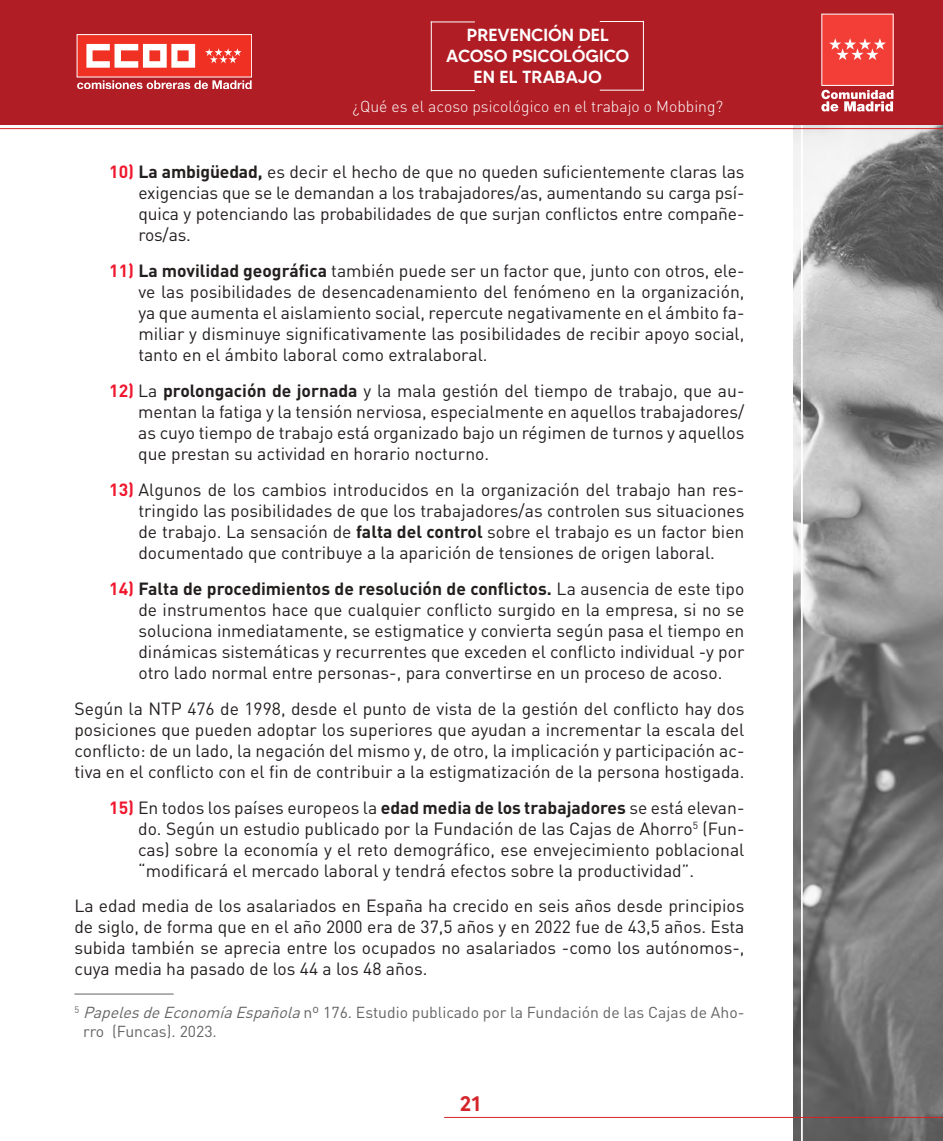
<style>
.page{position:relative;width:943px;height:1141px;background:#fff}
.page>*{position:absolute;margin:0;border:0;box-sizing:border-box;transform-origin:0 0}
.t1{font:500 21px "MADETOMMY";color:#d42429}
.t2{font:17.5px/21px "DIN";color:#241f1f;text-align:justify}
.t3{font:500 17.5px/21px "MADETOMMY";color:#fff;text-align:center}
.t4{font:15.75px/18.9px "DIN";color:#656365}
.t5{font:300 15.75px "DIN";color:#fff}
.s1{font-weight:700;color:#ef182e}
.s2{font-weight:700}
.s3{font-style:italic}
</style>
<div class="page">
<img style="left:793px;top:125px;width:150px;height:1016px">
<hr style="left:801px;top:111px;width:1px;height:1030px;background:#fff">
<div style="left:0;top:0;width:943px;height:125px;background:#b01d25"></div>
<hr style="left:444px;top:1117px;width:499px;height:1px;background:#d42429">
<hr style="left:0;top:128px;width:943px;height:1px;background:#d42429">
<svg style="left:77px;top:80px;width:174px;height:9px"></svg>
<div style="left:77px;top:35px;width:175px;height:42px;background:#f03023"></div>
<div style="left:77px;top:34px;width:175px;height:43px;border:1px solid #fff"></div>
<svg style="left:86px;top:44px;width:109px;height:24px"></svg>
<svg style="left:205px;top:48px;width:36px;height:15px"></svg>
<div style="left:821px;top:14px;width:72px;height:71px;background:#f23e37"></div>
<svg style="left:829px;top:38px;width:57px;height:22px"></svg>
<svg style="left:821px;top:90px;width:72px;height:21px"></svg>
<hr style="left:431px;top:21px;width:1px;height:70px;background:#fff">
<hr style="left:431px;top:22px;width:44px;height:1px;background:#fff">
<hr style="left:431px;top:90px;width:44px;height:1px;background:#fff">
<hr style="left:643px;top:21px;width:1px;height:70px;background:#fff">
<hr style="left:600px;top:90px;width:44px;height:1px;background:#fff">
<hr style="left:600px;top:21px;width:44px;height:1px;background:#fff">
<hr style="left:74px;top:994px;width:100px;height:1px;background:#656365">
<p class="t3" style="left:446px;top:24px;width:185px">PREVENCIÓN DEL<br>ACOSO PSICOLÓGICO<br>EN EL TRABAJO</p>
<p class="t5" style="left:352px;top:97px;width:372px">¿Qué es el acoso psicológico en el trabajo o Mobbing?</p>
<p class="t2" style="left:138px;top:161px;width:607px;text-indent:-29px"><span class="s1">10)</span> <span class="s2">La ambigüedad,</span> es decir el hecho de que no queden suficientemente claras las exigencias que se le demandan a los trabajadores/as, aumentando su carga psí&shy;quica y potenciando las probabilidades de que surjan conflictos entre compañe&shy;ros/as.</p>
<p class="t2" style="left:138px;top:260px;width:607px;text-indent:-29px"><span class="s1">11)</span> <span class="s2">La movilidad geográfica</span> también puede ser un factor que, junto con otros, ele&shy;ve las posibilidades de desencadenamiento del fenómeno en la organización, ya que aumenta el aislamiento social, repercute negativamente en el ámbito fa&shy;miliar y disminuye significativamente las posibilidades de recibir apoyo social, tanto en el ámbito laboral como extralaboral.</p>
<p class="t2" style="left:138px;top:380px;width:608px;text-indent:-29px"><span class="s1">12)</span> La <span class="s2">prolongación de jornada</span> y la mala gestión del tiempo de trabajo, que au&shy;mentan la fatiga y la tensión nerviosa, especialmente en aquellos trabajadores/ as cuyo tiempo de trabajo está organizado bajo un régimen de turnos y aquellos que prestan su actividad en horario nocturno.</p>
<p class="t2" style="left:138px;top:479px;width:607px;text-indent:-29px"><span class="s1">13)</span> Algunos de los cambios introducidos en la organización del trabajo han res&shy;tringido las posibilidades de que los trabajadores/as controlen sus situaciones de trabajo. La sensación de <span class="s2">falta del control</span> sobre el trabajo es un factor bien documentado que contribuye a la aparición de tensiones de origen laboral.</p>
<p class="t2" style="left:138px;top:578px;width:607px;text-indent:-29px"><span class="s1">14)</span> <span class="s2">Falta de procedimientos de resolución de conflictos.</span> La ausencia de este tipo de instrumentos hace que cualquier conflicto surgido en la empresa, si no se soluciona inmediatamente, se estigmatice y convierta según pasa el tiempo en dinámicas sistemáticas y recurrentes que exceden el conflicto individual -y por otro lado normal entre personas-, para convertirse en un proceso de acoso.</p>
<p class="t2" style="left:74px;top:697px;width:671px">Según la NTP 476 de 1998, desde el punto de vista de la gestión del conflicto hay dos posiciones que pueden adoptar los superiores que ayudan a incrementar la escala del conflicto: de un lado, la negación del mismo y, de otro, la implicación y participación ac&shy;tiva en el conflicto con el fin de contribuir a la estigmatización de la persona hostigada.</p>
<p class="t2" style="left:138px;top:796px;width:608px;text-indent:-29px"><span class="s1">15)</span> En todos los países europeos la <span class="s2">edad media de los trabajadores</span> se está elevan&shy;do. Según un estudio publicado por la Fundación de las Cajas de Ahorro<sup>5</sup> (Fun&shy;cas) sobre la economía y el reto demográfico, ese envejecimiento poblacional “modificará el mercado laboral y tendrá efectos sobre la productividad”.</p>
<p class="t2" style="left:74px;top:895px;width:671px">La edad media de los asalariados en España ha crecido en seis años desde principios de siglo, de forma que en el año 2000 era de 37,5 años y en 2022 fue de 43,5 años. Esta subida también se aprecia entre los ocupados no asalariados -como los autónomos-, cuya media ha pasado de los 44 a los 48 años.</p>
<p class="t4" style="left:83px;top:1002px;width:662px;text-indent:-9px"><sup>5</sup> <span class="s3">PapelesdeEconomíaEspañola</span>nº 176. Estudio publicado por la Fundación de las Cajas de Aho&shy;rro (Funcas). 2023.</p>
<p class="t1" style="left:459px;top:1091px;width:23px">21</p>
</div>
